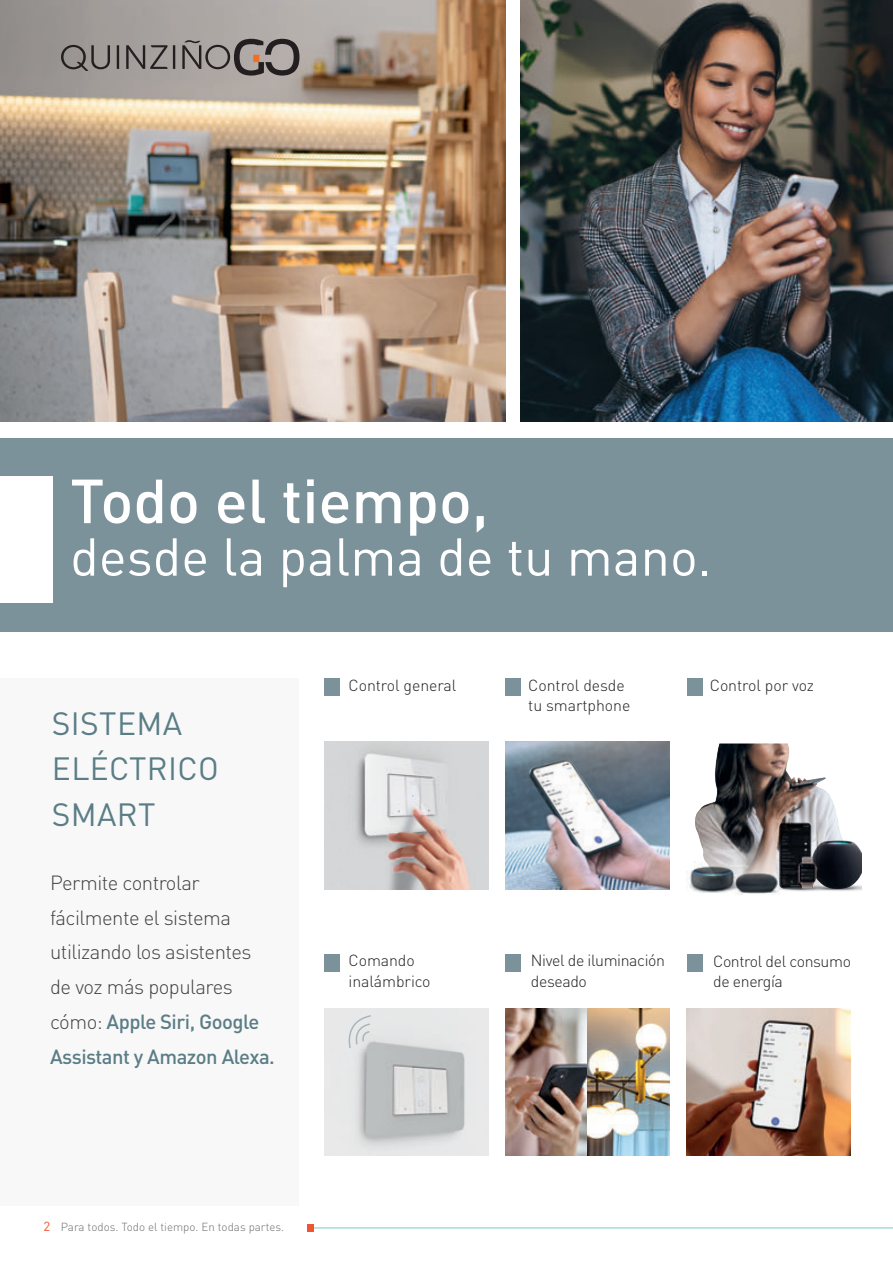
<style>
.page{position:relative;width:893px;height:1263px;background:#fff}
.page>*{position:absolute;margin:0;border:0;box-sizing:border-box;transform-origin:0 0}
.t1{font:500 61.2px "DIN Pro";color:#fff}
.t2{font:52.5px "DIN Pro";color:#fff}
.t3{font:31.8px/45.5px "DIN Pro";letter-spacing:.01em;color:#5b7d85}
.t4{font:300 20.25px/34.8px "DIN Pro";letter-spacing:-.025em;color:#414243}
.t5{font:300 15.9px/20.2px "DIN Pro";letter-spacing:-.005em;color:#231f20}
.t6{font:300 15.9px/20.2px "DIN Pro";letter-spacing:-.025em;color:#231f20}
.t7{font:300 11.55px "DIN Pro";color:#6c6d70}
.s1{font-weight:500;color:#5b7d85}
.s2{font-weight:400;font-size:13.05px;color:#f05432}
</style>
<div class="page">
<img style="left:506px;top:742px;width:163px;height:147px">
<img style="left:694px;top:743px;width:142px;height:119px">
<img style="left:768px;top:812px;width:93px;height:79px">
<img style="left:728px;top:860px;width:60px;height:35px">
<img style="left:687px;top:862px;width:60px;height:31px">
<img style="left:324px;top:742px;width:164px;height:147px">
<img style="left:324px;top:1009px;width:164px;height:146px">
<img style="left:506px;top:1009px;width:81px;height:146px">
<img style="left:587px;top:1009px;width:82px;height:146px">
<img style="left:687px;top:1009px;width:163px;height:146px">
<img style="left:520px;top:0;width:373px;height:421px">
<img style="left:0;top:0;width:506px;height:421px">
<hr style="left:117px;top:45px;width:2px;height:24px;background:#231f20">
<svg style="left:126px;top:45px;width:42px;height:24px"></svg>
<hr style="left:173px;top:45px;width:2px;height:24px;background:#231f20">
<svg style="left:182px;top:39px;width:117px;height:37px;background:#867e7b"></svg>
<svg style="left:61px;top:45px;width:49px;height:26px"></svg>
<svg style="left:343px;top:1014px;width:29px;height:35px"></svg>
<div style="left:0;top:438px;width:893px;height:193px;background:#7b929a"></div>
<div style="left:0;top:678px;width:299px;height:527px;background:#f8f8f9"></div>
<div style="left:0;top:476px;width:53px;height:127px;background:#fff"></div>
<hr style="left:310px;top:1227px;width:583px;height:1px;background:#79c9bc">
<div style="left:307px;top:1224px;width:6px;height:7px;background:#f05432"></div>
<div style="left:324px;top:678px;width:16px;height:17px;background:#7b929a"></div>
<div style="left:324px;top:954px;width:16px;height:17px;background:#7b929a"></div>
<div style="left:505px;top:678px;width:16px;height:17px;background:#7b929a"></div>
<div style="left:505px;top:954px;width:16px;height:18px;background:#7b929a"></div>
<div style="left:687px;top:954px;width:15px;height:18px;background:#7b929a"></div>
<div style="left:687px;top:678px;width:15px;height:17px;background:#7b929a"></div>
<p class="t1" style="left:70px;top:459px;width:420px">Todo el tiempo,</p>
<p class="t2" style="left:70px;top:521px;width:643px">desde la palma de tu mano.</p>
<p class="t3" style="left:52px;top:699px;width:168px">SISTEMA<br>ELÉCTRICO<br>SMART</p>
<p class="t4" style="left:50px;top:864px;width:226px">Permite controlar fácilmente el sistema utilizando los asistentes de voz más populares cómo: <span class="s1">Apple Siri, Google<br>Assistant y Amazon Alexa.</span></p>
<p class="t7" style="left:43px;top:1219px;width:242px"><span class="s2">2</span> Para todos. Todo el tiempo. En todas partes.</p>
<p class="t5" style="left:349px;top:674px;width:109px">Control general</p>
<p class="t5" style="left:528px;top:674px;width:98px">Control desde</p>
<p class="t5" style="left:528px;top:694px;width:104px">tu smartphone</p>
<p class="t5" style="left:710px;top:674px;width:106px">Control por voz</p>
<p class="t5" style="left:349px;top:950px;width:84px">Comando inalámbrico</p>
<p class="t6" style="left:531px;top:950px;width:136px">Nivel de iluminación deseado</p>
<p class="t6" style="left:713px;top:950px;width:139px">Control del consumo</p>
<p class="t6" style="left:713px;top:970px;width:71px">de energía</p>
</div>
